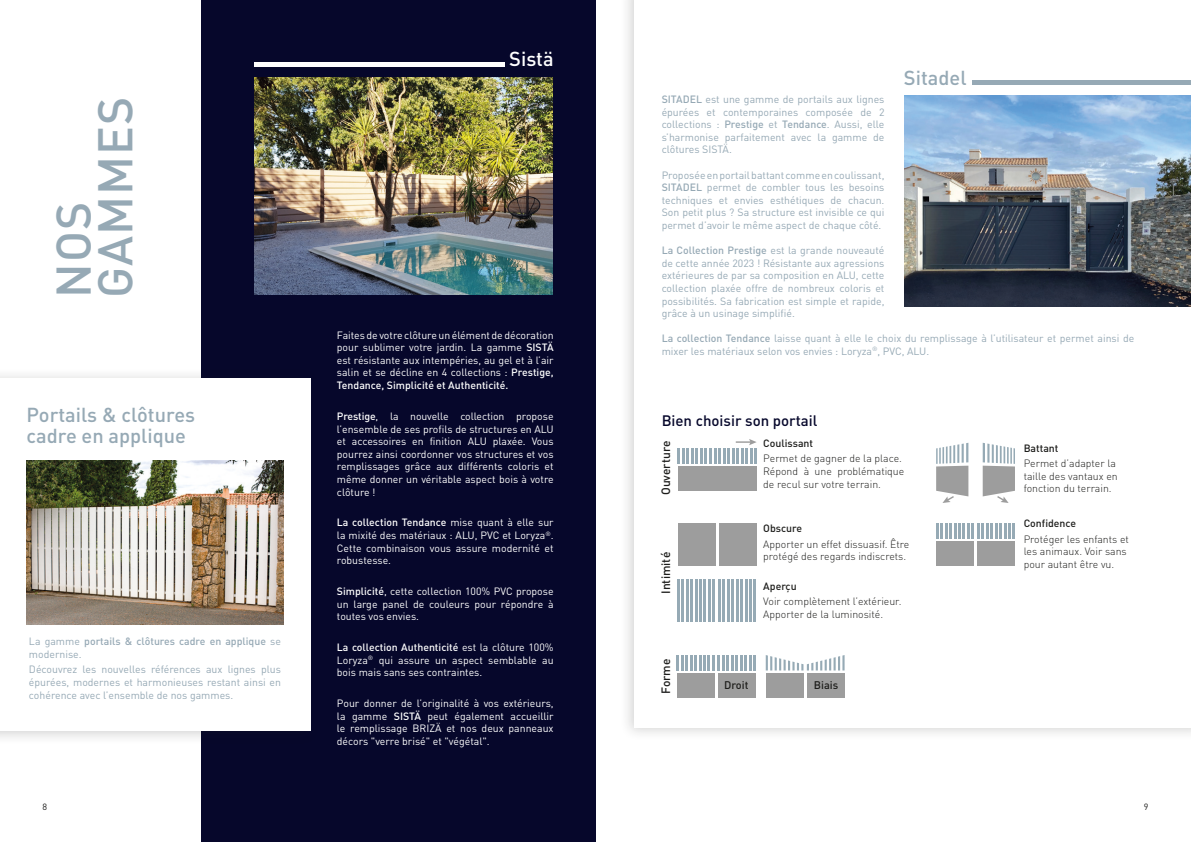
<style>
.page{position:relative;width:1191px;height:842px;background:#fff}
.page>*{position:absolute;margin:0;border:0;box-sizing:border-box;transform-origin:0 0}
.t1{font:500 48px/41.7px "DIN Pro";letter-spacing:.02em;color:#96a9b5}
.t2{font:500 20px "DIN Pro";color:#96a9b5}
.t3{font:500 20px "DIN Pro";letter-spacing:-.005em;color:#fff}
.t4{font:500 15px "DIN Pro";color:#06072b}
.t5{font:500 12px "DIN Pro";color:#1d1d1b}
.chapo{font:500 11px "DIN Pro";color:#1d1d1b}
.t6{font:10.5px/12.6px "DIN Pro";color:#fff;text-align:justify}
.chapo-2{font:10.5px/12.6px "DIN Pro";color:#96a9b5;text-align:justify}
.chapo-3{font:300 10.5px/12.6px "DIN Pro";color:#1d1d1b}
.t7{font:500 10.5px/12.6px "DIN Pro";color:#96a9b5}
.chapo-4{font:500 10.5px "DIN Pro";color:#1d1d1b}
.t8{font:9px "DIN Pro";color:#1d1d1b}
.s1{font-weight:500}
.s2{font-weight:400}
</style>
<div class="page">
<div style="left:201px;top:0;width:394px;height:842px;background:#06072b"></div>
<div style="left:620px;top:0;width:571px;height:742px;background:#1d1d1b;opacity:.2"></div>
<div style="left:634px;top:0;width:557px;height:728px;background:#fff"></div>
<hr style="left:676px;top:655px;width:3px;height:15px;background:#96aab5">
<svg style="left:731px;top:655px;width:24px;height:15px"></svg>
<hr style="left:726px;top:655px;width:3px;height:15px;background:#96aab5">
<svg style="left:681px;top:655px;width:43px;height:15px"></svg>
<div style="left:676px;top:673px;width:38px;height:24px;background:#9d9d9d"></div>
<div style="left:718px;top:673px;width:37px;height:24px;background:#9d9d9d"></div>
<img style="left:254px;top:77px;width:299px;height:217px">
<hr style="left:254px;top:62px;width:251px;height:4px;background:#fff">
<div style="left:972px;top:80px;width:219px;height:5px;background:#96a9b5"></div>
<img style="left:904px;top:95px;width:287px;height:211px">
<svg style="left:982px;top:443px;width:33px;height:60px"></svg>
<svg style="left:936px;top:443px;width:32px;height:60px"></svg>
<div style="left:678px;top:466px;width:78px;height:24px;background:#9d9d9d"></div>
<svg style="left:678px;top:439px;width:78px;height:24px"></svg>
<hr style="left:677px;top:579px;width:2px;height:42px;background:#96aab5">
<hr style="left:681px;top:579px;width:3px;height:42px;background:#96aab5">
<hr style="left:686px;top:579px;width:2px;height:42px;background:#96aab5">
<hr style="left:690px;top:579px;width:2px;height:42px;background:#96aab5">
<hr style="left:695px;top:579px;width:2px;height:42px;background:#96aab5">
<hr style="left:699px;top:579px;width:2px;height:42px;background:#96aab5">
<hr style="left:704px;top:579px;width:2px;height:42px;background:#96aab5">
<hr style="left:708px;top:579px;width:2px;height:42px;background:#96aab5">
<hr style="left:713px;top:579px;width:2px;height:42px;background:#96aab5">
<hr style="left:754px;top:579px;width:2px;height:42px;background:#96aab5">
<hr style="left:749px;top:579px;width:2px;height:42px;background:#96aab5">
<hr style="left:745px;top:579px;width:2px;height:42px;background:#96aab5">
<hr style="left:740px;top:579px;width:2px;height:42px;background:#96aab5">
<hr style="left:736px;top:579px;width:2px;height:42px;background:#96aab5">
<hr style="left:731px;top:579px;width:2px;height:42px;background:#96aab5">
<hr style="left:727px;top:579px;width:2px;height:42px;background:#96aab5">
<hr style="left:722px;top:579px;width:3px;height:42px;background:#96aab5">
<hr style="left:718px;top:579px;width:2px;height:42px;background:#96aab5">
<svg style="left:936px;top:523px;width:24px;height:16px"></svg>
<hr style="left:962px;top:523px;width:3px;height:16px;background:#96aab5">
<svg style="left:967px;top:523px;width:2px;height:16px"></svg>
<hr style="left:971px;top:523px;width:3px;height:16px;background:#96aab5">
<hr style="left:1012px;top:523px;width:3px;height:16px;background:#96aab5">
<svg style="left:977px;top:523px;width:33px;height:16px"></svg>
<div style="left:936px;top:541px;width:38px;height:25px;background:#9d9d9d"></div>
<div style="left:977px;top:541px;width:38px;height:25px;background:#9d9d9d"></div>
<svg style="left:765px;top:655px;width:79px;height:15px"></svg>
<div style="left:765px;top:673px;width:38px;height:24px;background:#9d9d9d"></div>
<div style="left:807px;top:673px;width:37px;height:24px;background:#9d9d9d"></div>
<div style="left:678px;top:523px;width:37px;height:43px;background:#9d9d9d"></div>
<div style="left:719px;top:523px;width:37px;height:43px;background:#9d9d9d"></div>
<div style="left:0;top:368px;width:320px;height:377px;background:#1d1d1b;opacity:.2"></div>
<div style="left:0;top:378px;width:310px;height:353px;background:#fff"></div>
<img style="left:27px;top:460px;width:256px;height:165px">
<p class="t3" style="left:509px;top:43px;width:46px">Sistä</p>
<p class="t2" style="left:904px;top:61px;width:64px">Sitadel</p>
<p class="t1" style="left:47px;top:298px;width:202px;rotate:-90deg">NOS<br>GAMMES</p>
<p class="chapo-2" style="left:661px;top:92px;width:224px"><span class="s1">SITADEL</span> est une gamme de portails aux lignes épurées et contemporaines composée de 2 collections : <span class="s1">Prestige</span> et <span class="s1">Tendance</span>. Aussi, elle s’harmonise parfaitement avec la gamme de clôtures SISTÄ.</p>
<p class="chapo-2" style="left:661px;top:167px;width:224px">Proposée en portail battant comme en coulissant, <span class="s1">SITADEL</span> permet de combler tous les besoins techniques et envies esthétiques de chacun.<br>Son petit plus ? Sa structure est invisible ce qui permet d’avoir le même aspect de chaque côté.</p>
<p class="chapo-2" style="left:661px;top:243px;width:224px"><span class="s1">La Collection Prestige</span> est la grande nouveauté de cette année 2023 ! Résistante aux agressions extérieures de par sa composition en ALU, cette collection plaxée offre de nombreux coloris et possibilités. Sa fabrication est simple et rapide, grâce à un usinage simplifié.</p>
<p class="chapo-2" style="left:661px;top:331px;width:474px"><span class="s1">La collection Tendance</span> laisse quant à elle le choix du remplissage à l’utilisateur et permet ainsi de mixer les matériaux selon vos envies : Loryza<sup>®</sup>, PVC, ALU.</p>
<p class="t6" style="left:337px;top:327px;width:218px">Faites de votre clôture un élément de décoration pour sublimer votre jardin. La gamme <span class="s1">SISTÄ </span>est résistante aux intempéries, au gel et à l’air salin et se décline en 4 collections : <span class="s1">Prestige, Tendance, Simplicité et Authenticité.</span></p>
<p class="t6" style="left:337px;top:409px;width:218px"><span class="s1">Prestige</span>, la nouvelle collection propose l’ensemble de ses profils de structures en ALU et accessoires en finition ALU plaxée. Vous pourrez ainsi coordonner vos structures et vos remplissages grâce aux différents coloris et même donner un véritable aspect bois à votre clôture !</p>
<p class="t6" style="left:337px;top:515px;width:218px"><span class="s1">La collection Tendance</span> mise quant à elle sur la mixité des matériaux : ALU, PVC et Loryza<sup>®</sup>.<br>Cette combinaison vous assure modernité et robustesse.</p>
<p class="t6" style="left:337px;top:584px;width:218px"><span class="s1">Simplicité</span>, cette collection 100% PVC propose un large panel de couleurs pour répondre à toutes vos envies.</p>
<p class="t6" style="left:337px;top:640px;width:218px"><span class="s1">La collection Authenticité</span> est la clôture 100% Loryza<sup>®</sup> qui assure un aspect semblable au bois mais sans ses contraintes.</p>
<p class="t6" style="left:337px;top:696px;width:218px">Pour donner de l’originalité à vos extérieurs, la gamme <span class="s1">SISTÄ</span> peut également accueillir le remplissage BRIZÄ et nos deux panneaux décors "verre brisé" et "végétal".</p>
<p class="t2" style="left:27px;top:399px;width:170px">Portails &amp; clôtures</p>
<p class="t2" style="left:27px;top:420px;width:161px">cadre en applique</p>
<p class="t4" style="left:661px;top:408px;width:157px">Bien choisir son portail</p>
<p class="chapo-4" style="left:763px;top:435px;width:51px">Coulissant</p>
<p class="chapo-3" style="left:763px;top:451px;width:140px">Permet de gagner de la place.</p>
<p class="chapo-3" style="left:763px;top:464px;width:142px">Répond à une problématique de recul sur votre terrain.</p>
<p class="t5" style="left:656px;top:495px;width:56px;rotate:-90deg">Ouverture</p>
<p class="chapo-4" style="left:1023px;top:439px;width:36px">Battant</p>
<p class="chapo-3" style="left:1023px;top:456px;width:95px">Permet d’adapter la taille des vantaux en fonction du terrain.</p>
<p class="chapo-4" style="left:1023px;top:515px;width:54px">Confidence</p>
<p class="chapo-3" style="left:1023px;top:532px;width:107px">Protéger les enfants et les animaux. Voir sans pour autant être vu.</p>
<p class="chapo-4" style="left:763px;top:520px;width:40px">Obscure</p>
<p class="chapo-3" style="left:763px;top:537px;width:147px">Apporter un effet dissuasif. Être protégé des regards indiscrets.</p>
<p class="t5" style="left:656px;top:594px;width:43px;rotate:-90deg">Intimité</p>
<p class="chapo-4" style="left:763px;top:577px;width:35px">Aperçu</p>
<p class="chapo-3" style="left:763px;top:594px;width:140px">Voir complètement l’extérieur.</p>
<p class="chapo-3" style="left:763px;top:607px;width:121px">Apporter de la luminosité.</p>
<p class="t7" style="left:29px;top:634px;width:253px"><span class="s2">La gamme</span> portails &amp; clôtures cadre en applique <span class="s2">se modernise.</span></p>
<p class="chapo-2" style="left:29px;top:662px;width:253px">Découvrez les nouvelles références aux lignes plus épurées, modernes et harmonieuses restant ainsi en cohérence avec l’ensemble de nos gammes.</p>
<p class="t5" style="left:656px;top:694px;width:37px;rotate:-90deg">Forme</p>
<p class="chapo" style="left:724px;top:676px;width:26px">Droit</p>
<p class="chapo" style="left:814px;top:676px;width:26px">Biais</p>
<p class="t8" style="left:43px;top:800px;width:6px">8</p>
<p class="t8" style="left:1143px;top:800px;width:6px">9</p>
</div>
